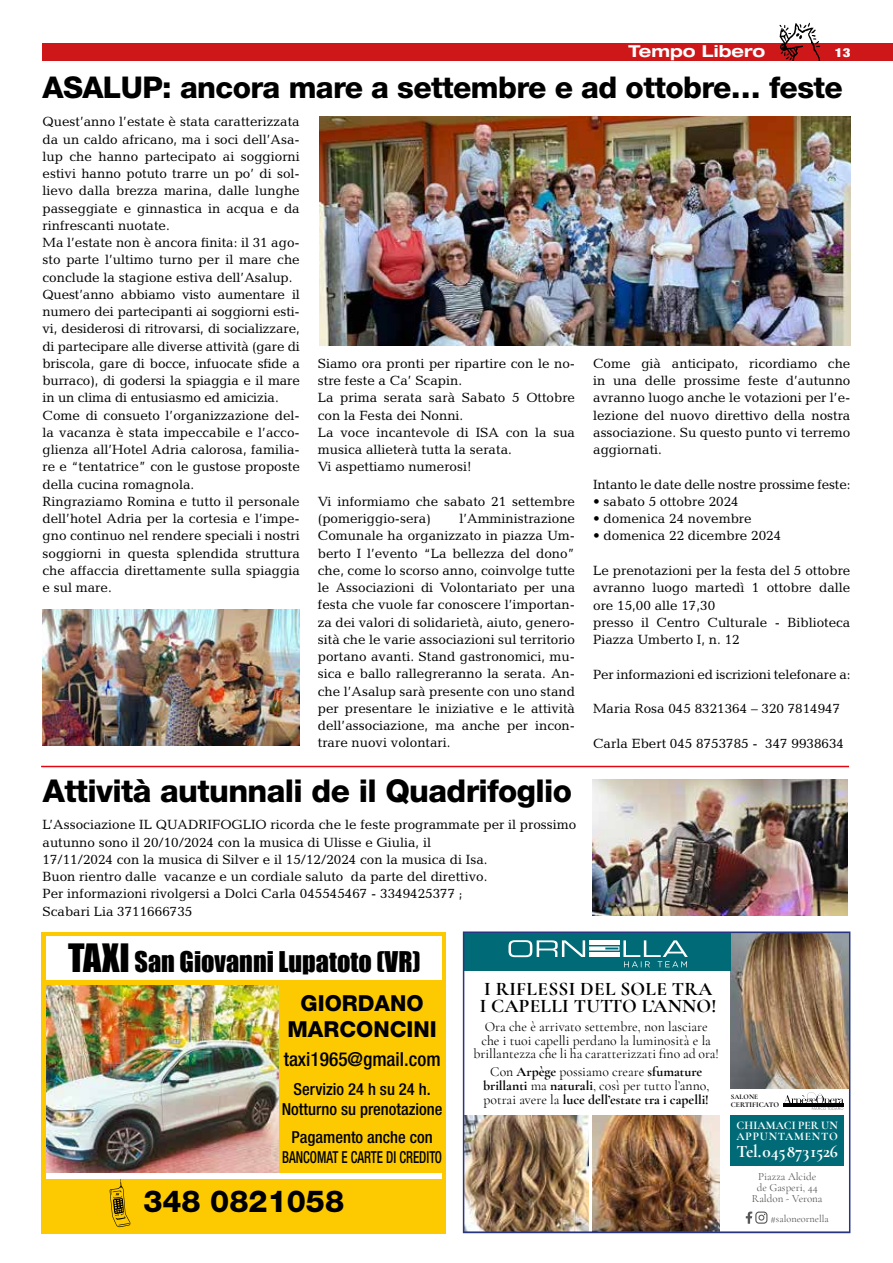
<style>
.page{position:relative;width:893px;height:1263px;background:#fff}
.page>*{position:absolute;margin:0;border:0;box-sizing:border-box;transform-origin:0 0}
.t1{font:800 31.5px "Helvetica Neue LT Std";letter-spacing:-.02em;color:#000}
.t2{font:800 30.3px "Helvetica Neue LT Std";color:#000}
.t3{font:800 30px "Helvetica Neue LT Std";letter-spacing:-.02em;color:#000}
.t4{font:26.25px "Impact";color:#000}
.t5{font:800 22.05px/26.5px "Helvetica Neue LT Std";color:#000;text-align:center}
.t6{font:500 condensed 19.35px "Helvetica Neue LT Std";color:#000}
.t7{font:700 19.2px/16.5px "Cormorant Garamond";letter-spacing:.015em;color:#000}
.t8{font:700 17.85px "Cormorant Garamond";letter-spacing:-.01em;color:#fff}
.t9{font:500 condensed 16.5px/19.8px "Helvetica Neue LT Std";color:#000;text-align:center}
.t10{font:700 expanded 16.5px "Helvetica Neue LT Std";color:#fff}
.t11{font:13.8px/13.8px "Cormorant Garamond";color:#000;text-align:center}
.t12{font:700 13.8px/13.8px "Cormorant Garamond";color:#000;text-align:center}
.t13{font:13.5px/17.2px "Candida Std";color:#000}
.t14{font:900 condensed 12.45px "Helvetica Neue LT Std";color:#fff;scale:1.2 1}
.t15{font:700 11.7px/10.9px "Cormorant Garamond";letter-spacing:.01em;color:#fff}
.t16{font:10.95px/10.9px "Cormorant Garamond";color:#575756;text-align:center}
.t17{font:10.35px "Cormorant Garamond";color:#575756}
.t18{font:700 7.5px "Cormorant Garamond";letter-spacing:.01em;color:#000}
.t19{font:700 7.05px "Cormorant Garamond";letter-spacing:.01em;color:#000}
.s1{font-size:35.85px}
.s2{font-weight:400}
</style>
<div class="page">
<div style="left:43px;top:43px;width:850px;height:17px;background:#cd1719"></div>
<img style="left:777px;top:22px;width:43px;height:39px">
<hr style="left:41px;top:766px;width:808px;height:1px;background:#e30613">
<img style="left:466px;top:934px;width:381px;height:296px">
<svg style="left:589px;top:946px;width:16px;height:4px"></svg>
<hr style="left:589px;top:940px;width:30px;height:4px;background:#fff">
<hr style="left:589px;top:953px;width:30px;height:4px;background:#fff">
<svg style="left:508px;top:940px;width:77px;height:17px"></svg>
<svg style="left:605px;top:940px;width:83px;height:27px"></svg>
<div style="left:731px;top:1115px;width:113px;height:51px;background:#006b77"></div>
<svg style="left:746px;top:1211px;width:21px;height:13px"></svg>
<svg style="left:783px;top:1092px;width:61px;height:18px"></svg>
<div style="left:463px;top:931px;width:387px;height:302px;border:2px solid #283583"></div>
<div style="left:41px;top:932px;width:405px;height:302px;background:#fdca01"></div>
<img style="left:47px;top:986px;width:232px;height:187px">
<div style="left:47px;top:936px;width:395px;height:44px;background:#fff"></div>
<svg style="left:110px;top:1178px;width:20px;height:49px"></svg>
<div style="left:47px;top:1173px;width:395px;height:5px;background:#fff"></div>
<img style="left:43px;top:609px;width:257px;height:136px">
<img style="left:320px;top:116px;width:530px;height:230px">
<img style="left:592px;top:779px;width:256px;height:136px">
<p class="t10" style="left:628px;top:41px;width:138px">Tempo Libero</p>
<p class="t14" style="left:835px;top:45px;width:15px">13</p>
<h3 class="t3" style="left:43px;top:69px;width:802px">ASALUP: ancora mare a settembre e ad ottobre… feste</h3>
<p class="t13" style="left:43px;top:113px;width:259px">Quest’anno l’estate è stata caratterizzata da un caldo africano, ma i soci dell’Asa&shy;lup che hanno partecipato ai soggiorni estivi hanno potuto trarre un po’ di sol&shy;lievo dalla brezza marina, dalle lunghe passeggiate e ginnastica in acqua e da rinfrescanti nuotate.<br>Ma l’estate non è ancora finita: il 31 ago&shy;sto parte l’ultimo turno per il mare che conclude la stagione estiva dell’Asalup.<br>Quest’anno abbiamo visto aumentare il numero dei partecipanti ai soggiorni esti&shy;vi, desiderosi di ritrovarsi, di socializzare, di partecipare alle diverse attività (gare di briscola, gare di bocce, infuocate sfide a burraco), di godersi la spiaggia e il mare in un clima di entusiasmo ed amicizia.<br>Come di consueto l’organizzazione del&shy;la vacanza è stata impeccabile e l’acco&shy;glienza all’Hotel Adria calorosa, familia&shy;re e “tentatrice” con le gustose proposte della cucina romagnola.<br>Ringraziamo Romina e tutto il personale dell’hotel Adria per la cortesia e l’impe&shy;gno continuo nel rendere speciali i nostri soggiorni in questa splendida struttura che affaccia direttamente sulla spiaggia e sul mare.</p>
<p class="t13" style="left:318px;top:355px;width:259px">Siamo ora pronti per ripartire con le no&shy;stre feste a Ca’ Scapin.<br>La prima serata sarà Sabato 5 Ottobre con la Festa dei Nonni.<br>La voce incantevole di ISA con la sua musica allieterà tutta la serata.<br>Vi aspettiamo numerosi!</p>
<p class="t13" style="left:318px;top:493px;width:259px">Vi informiamo che sabato 21 settembre (pomeriggio-sera)</p>
<p class="t13" style="left:318px;top:510px;width:259px;text-align:justify;text-indent:142px">l’Amministrazione Comunale ha organizzato in piazza Um&shy;berto I l’evento “La bellezza del dono” che, come lo scorso anno, coinvolge tutte le Associazioni di Volontariato per una festa che vuole far conoscere l’importan&shy;za dei valori di solidarietà, aiuto, genero&shy;sità che le varie associazioni sul territorio portano avanti. Stand gastronomici, mu&shy;sica e ballo rallegreranno la serata. An&shy;che l’Asalup sarà presente con uno stand per presentare le iniziative e le attività dell’associazione, ma anche per incon&shy;trare nuovi volontari.</p>
<h1 class="t1" style="left:43px;top:771px;width:531px">Attività autunnali de il Quadrifoglio</h1>
<p class="t13" style="left:43px;top:816px;width:535px">L’Associazione IL QUADRIFOGLIO ricorda che le feste programmate per il prossimo autunno sono il 20/10/2024 con la musica di Ulisse e Giulia, il<br>17/11/2024 con la musica di Silver e il 15/12/2024 con la musica di Isa.<br>Buon rientro dalle vacanze e un cordiale saluto da parte del direttivo.<br>Per informazioni rivolgersi a Dolci Carla 045545467 - 3349425377 ;<br>Scabari Lia 3711666735</p>
<p class="t13" style="left:593px;top:355px;width:259px;text-align:justify">Come già anticipato, ricordiamo che in una delle prossime feste d’autunno avranno luogo anche le votazioni per l’e&shy;lezione del nuovo direttivo della nostra associazione. Su questo punto vi terremo aggiornati.</p>
<p class="t13" style="left:593px;top:475px;width:259px">Intanto le date delle nostre prossime feste:</p>
<p class="t13" style="left:593px;top:493px;width:147px">• sabato 5 ottobre 2024</p>
<p class="t13" style="left:593px;top:510px;width:160px">• domenica 24 novembre</p>
<p class="t13" style="left:593px;top:527px;width:190px">• domenica 22 dicembre 2024</p>
<p class="t13" style="left:593px;top:562px;width:259px">Le prenotazioni per la festa del 5 ottobre avranno luogo martedì 1 ottobre dalle ore 15,00 alle 17,30<br>presso il Centro Culturale - Biblioteca<br>Piazza Umberto I, n. 12</p>
<p class="t13" style="left:593px;top:665px;width:259px">Per informazioni ed iscrizioni telefonare a:</p>
<p class="t13" style="left:593px;top:700px;width:249px">Maria Rosa 045 8321364 – 320 7814947</p>
<p class="t13" style="left:593px;top:734px;width:252px">Carla Ebert 045 8753785 - 347 9938634</p>
<h3 class="t4" style="left:68px;top:942px;width:354px"><span class="s1">TAXI</span> San Giovanni Lupatoto (VR)</h3>
<h3 class="t5" style="left:288px;top:989px;width:151px">GIORDANO<br>MARCONCINI</h3>
<h3 class="t6" style="left:284px;top:1047px;width:158px">taxi1965@gmail.com</h3>
<p class="t9" style="left:282px;top:1079px;width:162px">Servizio 24 h su 24 h.<br>Notturno su prenotazione</p>
<p class="t9" style="left:282px;top:1127px;width:161px">Pagamento anche con<br>BANCOMAT E CARTE DI CREDITO</p>
<h2 class="t2" style="left:143px;top:1183px;width:202px">348 0821058</h2>
<h3 class="t7" style="left:480px;top:980px;width:238px">I RIFLESSI DEL SOLE TRA<br>I CAPELLI TUTTO L’ANNO!</h3>
<p class="t11" style="left:473px;top:1019px;width:247px">Ora che è arrivato settembre, non lasciare<br>che i tuoi capelli perdano la luminosità e la brillantezza che li ha caratterizzati fino ad ora!</p>
<p class="t12" style="left:483px;top:1065px;width:228px"><span class="s2">Con</span> Arpège <span class="s2">possiamo creare</span> sfumature brillanti <span class="s2">ma</span> naturali<span class="s2">, così per tutto l’anno, potrai avere la</span> luce dell’estate tra i capelli!</p>
<p class="t19" style="left:731px;top:1093px;width:29px">SALONE</p>
<p class="t18" style="left:731px;top:1100px;width:50px">CERTIFICATO</p>
<p class="t15" style="left:737px;top:1119px;width:103px">CHIAMACI PER UN<br>APPUNTAMENTO</p>
<h3 class="t8" style="left:737px;top:1140px;width:103px">Tel. 045 873 1526</h3>
<p class="t16" style="left:752px;top:1171px;width:72px">Piazza Alcide de Gasperi, 44<br>Raldon - Verona</p>
<p class="t17" style="left:770px;top:1213px;width:60px">#saloneornella</p>
</div>
